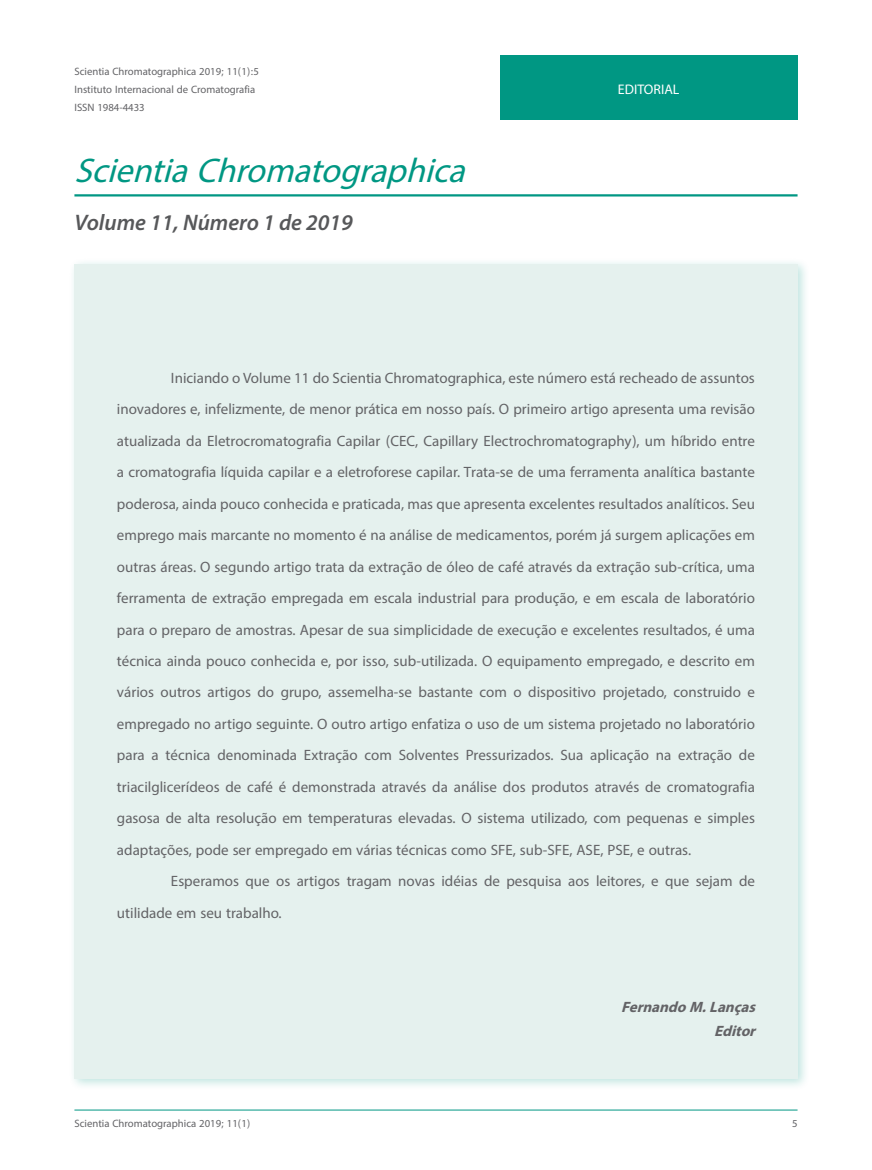
<style>
.page{position:relative;width:872px;height:1170px;background:#fff}
.page>*{position:absolute;margin:0;border:0;box-sizing:border-box;transform-origin:0 0}
.Título_principal{font:italic 48px "Myriad Arabic";color:#009783}
.Título_2º_idioma{font:italic 600 22.5px "Myriad Pro";color:#57585a}
.Resumo_corpo{font:21px/31.3px "Myriad Arabic";color:#636366;text-align:justify}
.Resumo_corpo-2{font:italic 700 21px "Myriad Arabic";color:#636366}
.Estilo_Tarja{font:19.5px "Myriad Arabic";color:#fff}
.Cabeçalho_1a_página{font:15px "Myriad Arabic";color:#636366}
.Rodapé{font:15px "Myriad Arabic";color:#636366}
</style>
<div class="page">
<div style="left:500px;top:55px;width:297px;height:64px;background:#009783"></div>
<hr style="left:74px;top:1109px;width:723px;height:1px;background:#009783">
<hr style="left:74px;top:194px;width:723px;height:2px;background:#009783">
<div style="left:68px;top:258px;width:741px;height:832px;background:#009783;opacity:.25"></div>
<div style="left:74px;top:264px;width:723px;height:814px;background:#e5f1ee"></div>
<p class="Cabeçalho_1a_página" style="left:74px;top:61px;width:186px">Scientia Chromatographica 2019; 11(1):5</p>
<p class="Cabeçalho_1a_página" style="left:74px;top:79px;width:182px">Instituto Internacional de Cromatografia</p>
<p class="Cabeçalho_1a_página" style="left:74px;top:97px;width:72px">ISSN 1984-4433</p>
<p class="Título_principal" style="left:74px;top:137px;width:409px">ScientiaChromatographica</p>
<p class="Título_2º_idioma" style="left:74px;top:208px;width:280px">Volume 11, Número 1 de 2019</p>
<p class="Estilo_Tarja" style="left:618px;top:76px;width:63px">EDITORIAL</p>
<p class="Resumo_corpo" style="left:117px;top:362px;width:639px;text-indent:54px">Iniciando o Volume 11 do Scientia Chromatographica, este número está recheado de assuntos inovadores e, infelizmente, de menor prática em nosso país. O primeiro artigo apresenta uma revisão atualizada da Eletrocromatografia Capilar (CEC, Capillary Electrochromatography), um híbrido entre a cromatografia líquida capilar e a eletroforese capilar. Trata-se de uma ferramenta analítica bastante poderosa, ainda pouco conhecida e praticada, mas que apresenta excelentes resultados analíticos. Seu emprego mais marcante no momento é na análise de medicamentos, porém já surgem aplicações em outras áreas. O segundo artigo trata da extração de óleo de café através da extração sub-crítica, uma ferramenta de extração empregada em escala industrial para produção, e em escala de laboratório para o preparo de amostras. Apesar de sua simplicidade de execução e excelentes resultados, é uma técnica ainda pouco conhecida e, por isso, sub-utilizada. O equipamento empregado, e descrito em vários outros artigos do grupo, assemelha-se bastante com o dispositivo projetado, construido e empregado no artigo seguinte. O outro artigo enfatiza o uso de um sistema projetado no laboratório para a técnica denominada Extração com Solventes Pressurizados. Sua aplicação na extração de triacilglicerídeos de café é demonstrada através da análise dos produtos através de cromatografia gasosa de alta resolução em temperaturas elevadas. O sistema utilizado, com pequenas e simples adaptações, pode ser empregado em várias técnicas como SFE, sub-SFE, ASE, PSE, e outras.</p>
<p class="Resumo_corpo" style="left:117px;top:865px;width:639px;text-indent:54px">Esperamos que os artigos tragam novas idéias de pesquisa aos leitores, e que sejam de utilidade em seu trabalho.</p>
<p class="Resumo_corpo-2" style="left:621px;top:992px;width:143px">FernandoM.Lanças</p>
<p class="Resumo_corpo-2" style="left:714px;top:1016px;width:50px">Editor</p>
<p class="Rodapé" style="left:74px;top:1113px;width:177px">Scientia Chromatographica 2019; 11(1)</p>
<p class="Rodapé" style="left:792px;top:1113px;width:7px">5</p>
</div>
